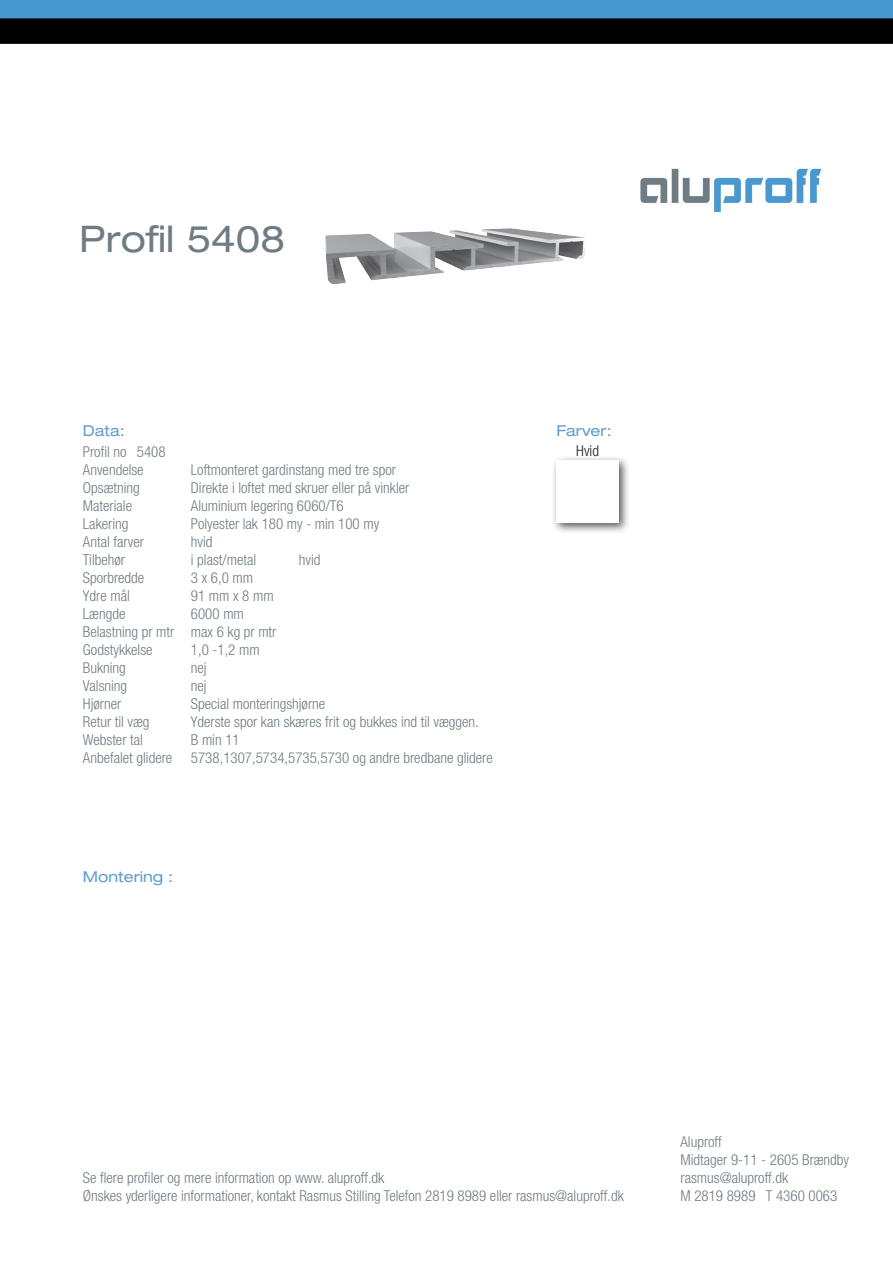
<style>
.page{position:relative;width:893px;height:1263px;background:#fff}
.page>*{position:absolute;margin:0;border:0;box-sizing:border-box;transform-origin:0 0}
.t1{font:expanded 36.75px "Helvetica Neue LT Std";color:#707c84}
.t2{font:300 condensed 15px/18px "Helvetica Neue LT Std";color:#707c84}
.t3{font:expanded 15px "Helvetica Neue LT Std";color:#609dcb}
.t4{font:300 condensed 15px "Helvetica Neue LT Std";color:#231f20}
</style>
<div class="page">
<img style="left:640px;top:168px;width:182px;height:45px">
<div style="left:0;top:0;width:892px;height:19px;background:#4698ce"></div>
<svg style="left:0;top:18px;width:893px;height:26px;background:#020304"></svg>
<div style="left:551px;top:455px;width:79px;height:79px;background:#231f20;opacity:.75"></div>
<div style="left:556px;top:461px;width:63px;height:62px;background:#fff"></div>
<img style="left:325px;top:228px;width:260px;height:56px">
<h1 class="t1" style="left:79px;top:216px;width:207px">Profil 5408</h1>
<p class="t3" style="left:83px;top:421px;width:43px">Data:</p>
<p class="t2" style="left:83px;top:442px;width:84px">Profil no 5408<br>Anvendelse</p>
<p class="t2" style="left:191px;top:460px;width:206px">Loftmonteret gardinstang med tre spor</p>
<p class="t2" style="left:83px;top:478px;width:58px">Opsætning</p>
<p class="t2" style="left:191px;top:478px;width:220px">Direkte i loftet med skruer eller på vinkler</p>
<p class="t2" style="left:83px;top:496px;width:51px">Materiale</p>
<p class="t2" style="left:191px;top:496px;width:154px">Aluminium legering 6060/T6</p>
<p class="t2" style="left:83px;top:514px;width:47px">Lakering</p>
<p class="t2" style="left:191px;top:514px;width:190px">Polyester lak 180 my - min 100 my</p>
<p class="t2" style="left:83px;top:532px;width:63px">Antal farver</p>
<p class="t2" style="left:191px;top:532px;width:23px">hvid</p>
<p class="t2" style="left:83px;top:550px;width:44px">Tilbehør</p>
<p class="t2" style="left:191px;top:550px;width:67px">i plast/metal</p>
<p class="t2" style="left:299px;top:550px;width:23px">hvid</p>
<p class="t2" style="left:83px;top:568px;width:63px">Sporbredde</p>
<p class="t2" style="left:191px;top:568px;width:64px">3 x 6,0 mm</p>
<p class="t2" style="left:83px;top:586px;width:48px">Ydre mål</p>
<p class="t2" style="left:191px;top:586px;width:84px">91 mm x 8 mm</p>
<p class="t2" style="left:83px;top:604px;width:44px">Længde</p>
<p class="t2" style="left:83px;top:604px;width:195px;text-indent:108px">6000 mm<br>Belastning pr mtr max 6 kg pr mtr<br>Godstykkelse</p>
<p class="t2" style="left:191px;top:640px;width:70px">1,0 -1,2 mm</p>
<p class="t2" style="left:83px;top:658px;width:45px">Bukning</p>
<p class="t2" style="left:191px;top:658px;width:17px">nej</p>
<p class="t2" style="left:83px;top:676px;width:46px">Valsning</p>
<p class="t2" style="left:191px;top:676px;width:17px">nej</p>
<p class="t2" style="left:83px;top:694px;width:40px">Hjørner</p>
<p class="t2" style="left:191px;top:694px;width:136px">Special monteringshjørne</p>
<p class="t2" style="left:83px;top:712px;width:68px">Retur til væg</p>
<p class="t2" style="left:191px;top:712px;width:289px">Yderste spor kan skæres frit og bukkes ind til væggen.</p>
<p class="t2" style="left:83px;top:730px;width:61px">Webster tal</p>
<p class="t2" style="left:83px;top:730px;width:411px;text-indent:108px">B min 11<br>Anbefalet glidere 5738,1307,5734,5735,5730 og andre bredbane glidere</p>
<p class="t3" style="left:83px;top:868px;width:92px">Montering :</p>
<p class="t3" style="left:556px;top:421px;width:57px">Farver:</p>
<p class="t4" style="left:576px;top:442px;width:24px">Hvid</p>
<p class="t2" style="left:83px;top:1168px;width:542px">Se flere profiler og mere information op www. aluproff.dk<br>Ønskes yderligere informationer, kontakt Rasmus Stilling Telefon 2819 8989 eller rasmus@aluproff.dk</p>
<p class="t2" style="left:680px;top:1133px;width:170px">Aluproff<br>Midtager 9-11 - 2605 Brændby rasmus@aluproff.dk<br>M 2819 8989 T 4360 0063</p>
</div>
